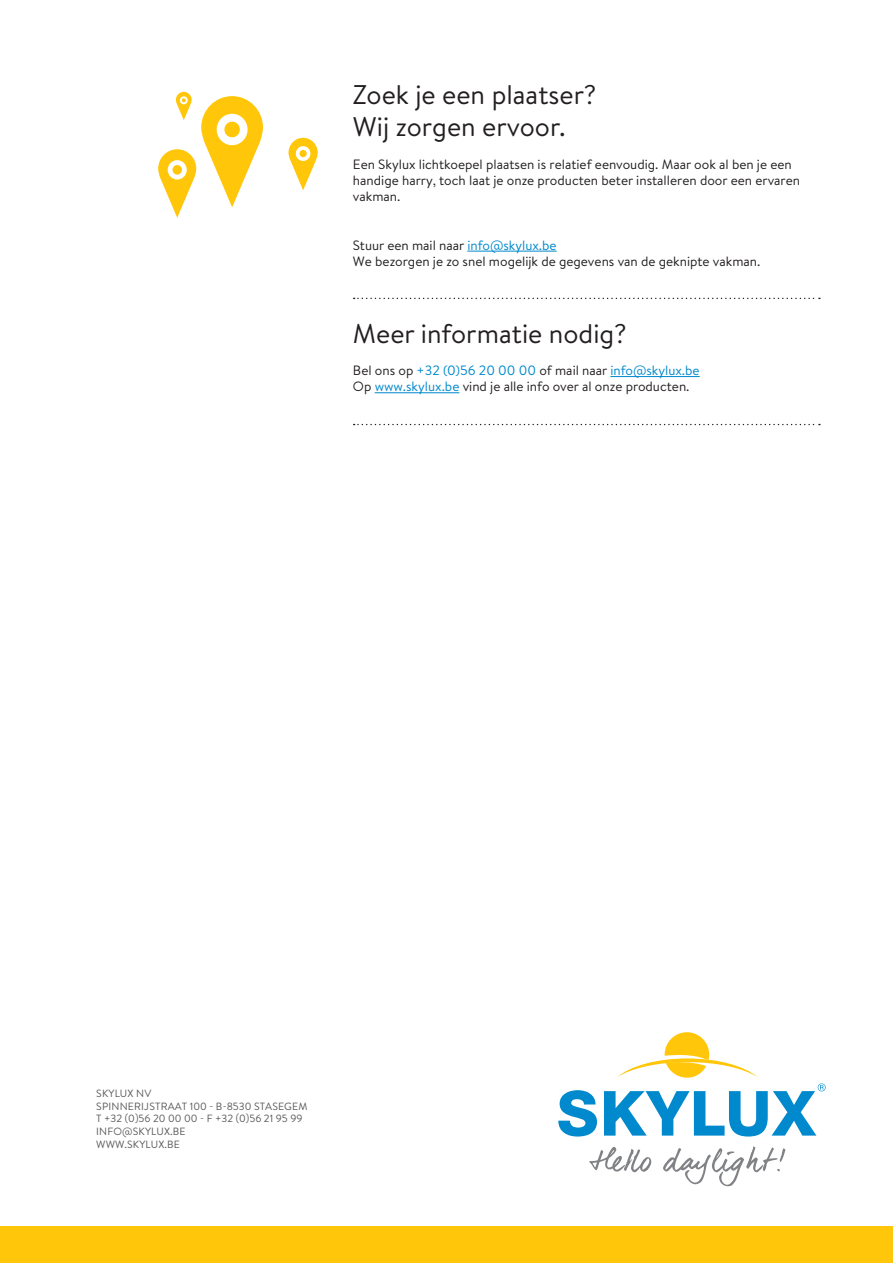
<style>
.page{position:relative;width:893px;height:1263px;background:#fff}
.page>*{position:absolute;margin:0;border:0;box-sizing:border-box;transform-origin:0 0}
.t1{font:27px/32.4px "Brandon Text";color:#231f20}
.t2{font:13.5px/16.2px "Brandon Text";color:#231f20}
.t3{font:10.5px/12.6px "Brandon Text";letter-spacing:.02em;color:#58595b}
.s1{color:#0089cc}
</style>
<div class="page">
<svg style="left:558px;top:1090px;width:39px;height:46px"></svg>
<svg style="left:589px;top:1147px;width:62px;height:25px"></svg>
<svg style="left:663px;top:1146px;width:122px;height:41px"></svg>
<svg style="left:604px;top:1032px;width:222px;height:104px"></svg>
<hr style="left:467px;top:251px;width:90px;height:1px;background:#0089cc">
<hr style="left:610px;top:376px;width:90px;height:1px;background:#0089cc">
<hr style="left:375px;top:392px;width:84px;height:1px;background:#0089cc">
<svg style="left:354px;top:298px;width:466px;height:1px"></svg>
<svg style="left:354px;top:424px;width:466px;height:1px"></svg>
<svg style="left:289px;top:138px;width:29px;height:52px"></svg>
<div style="left:296px;top:146px;width:14px;height:15px;border:4px solid #fff;border-radius:50%"></div>
<svg style="left:158px;top:92px;width:105px;height:126px"></svg>
<div style="left:180px;top:96px;width:8px;height:8px;border:2px solid #fff;border-radius:50%"></div>
<div style="left:0;top:1226px;width:893px;height:37px;background:#ffc60a"></div>
<h1 class="t1" style="left:353px;top:77px;width:245px">Zoek je een plaatser?<br>Wij zorgen ervoor.</h1>
<p class="t2" style="left:353px;top:156px;width:449px">Een Skylux lichtkoepel plaatsen is relatief eenvoudig. Maar ook al ben je een handige harry, toch laat je onze producten beter installeren door een ervaren vakman.</p>
<p class="t2" style="left:353px;top:237px;width:409px">Stuur een mail naar <span class="s1">info@skylux.be<br></span>We bezorgen je zo snel mogelijk de gegevens van de geknipte vakman.</p>
<h1 class="t1" style="left:353px;top:316px;width:275px">Meer informatie nodig?</h1>
<p class="t2" style="left:353px;top:362px;width:348px">Bel ons op <span class="s1">+32 (0)56 20 00 00</span> of mail naar <span class="s1">info@skylux.be<br></span>Op <span class="s1">www.skylux.be</span> vind je alle info over al onze producten.</p>
<p class="t3" style="left:96px;top:1087px;width:213px">SKYLUX NV<br>SPINNERIJSTRAAT 100 - B-8530 STASEGEM<br>T +32 (0)56 20 00 00 - F +32 (0)56 21 95 99<br>INFO@SKYLUX.BE<br>WWW.SKYLUX.BE</p>
</div>
